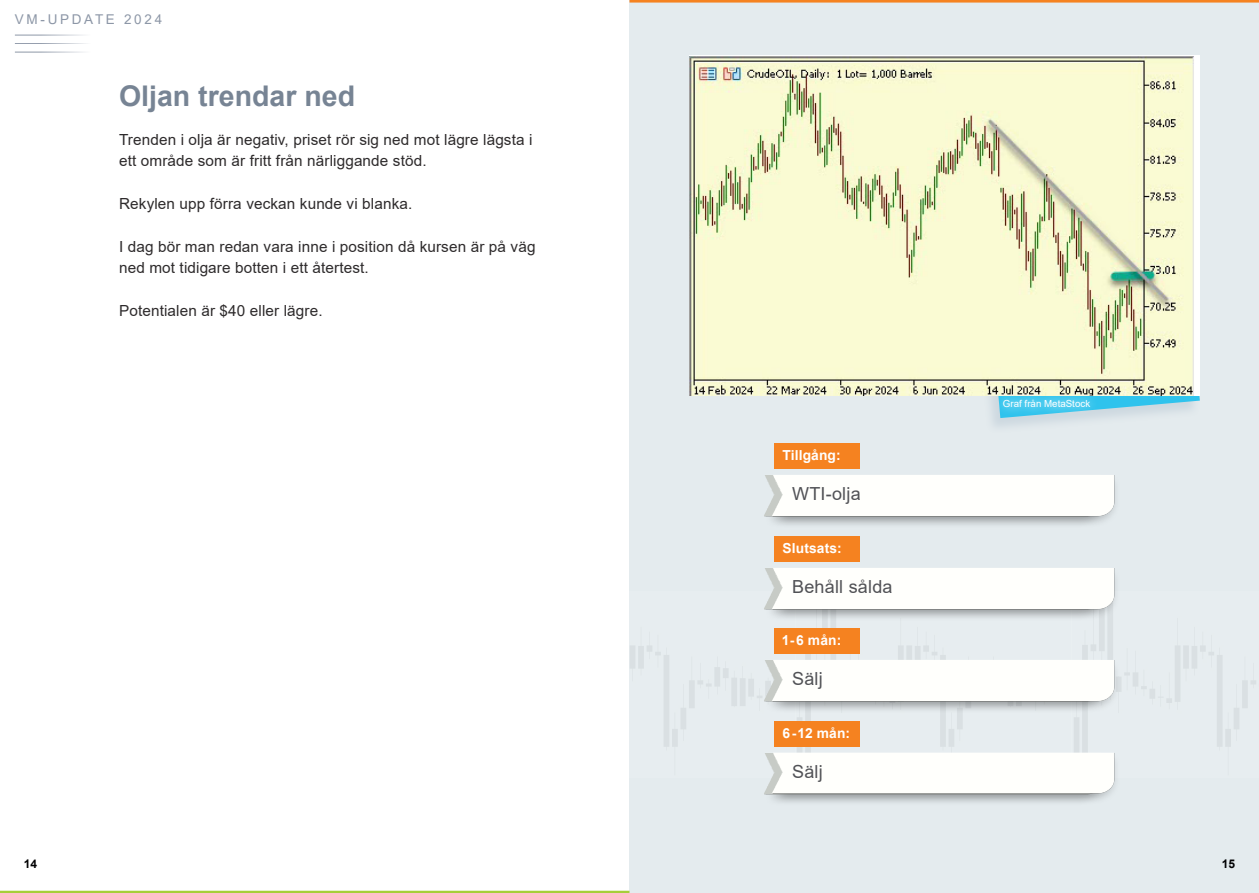
<style>
.page{position:relative;width:1259px;height:893px;background:#fff}
.page>*{position:absolute;margin:0;border:0;box-sizing:border-box;transform-origin:0 0}
.RUBBE_2020{font:700 28.5px "Arial";color:#778494}
.TABELLTEXT_2020{font:18px "Arial";letter-spacing:.01em;color:#515256}
.BRÖD_2020{font:15.3px/21.3px "Arial";letter-spacing:.01em;color:#2e2b2c}
.t1{font:700 13.8px "Arial";letter-spacing:.01em;color:#fff}
.t2{font:13.5px "Arial";letter-spacing:.2em;color:#8d97a7}
.t3{font:700 12px "Arial";color:#000002}
.t4{font:9.75px "Arial";color:#fff}
</style>
<div class="page">
<div style="left:629px;top:0;width:630px;height:893px;background:#e4ebee"></div>
<img style="left:630px;top:628px;width:626px;height:118px">
<div style="left:977px;top:306px;width:223px;height:128px;background:#89a2b7;opacity:.25"></div>
<svg style="left:992px;top:395px;width:207px;height:23px"></svg>
<div style="left:994px;top:391px;width:104px;height:25px;background:#fff;opacity:.75"></div>
<div style="left:774px;top:721px;width:85px;height:25px;background:#f58220"></div>
<div style="left:774px;top:628px;width:85px;height:26px;background:#f58220"></div>
<div style="left:774px;top:536px;width:85px;height:25px;background:#f58220"></div>
<div style="left:774px;top:443px;width:85px;height:26px;background:#f58220"></div>
<hr style="left:15px;top:35px;width:115px;height:1px;background:#8d97a7">
<hr style="left:15px;top:43px;width:115px;height:1px;background:#8d97a7">
<hr style="left:15px;top:52px;width:115px;height:1px;background:#8d97a7">
<img style="left:747px;top:641px;width:8px;height:80px">
<hr style="left:629px;top:0;width:630px;height:3px;background:#f58220">
<hr style="left:0;top:891px;width:629px;height:2px;background:#a6ce39">
<img style="left:755px;top:733px;width:371px;height:70px">
<img style="left:755px;top:641px;width:371px;height:80px">
<img style="left:764px;top:548px;width:352px;height:80px">
<img style="left:764px;top:456px;width:352px;height:69px">
<img style="left:689px;top:56px;width:505px;height:339px">
<p class="t2" style="left:15px;top:10px;width:149px">VM-UPDATE 2024</p>
<p class="RUBBE_2020" style="left:119px;top:76px;width:237px">Oljan trendar ned</p>
<p class="BRÖD_2020" style="left:119px;top:129px;width:415px">Trenden i olja är negativ, priset rör sig ned mot lägre lägsta i ett område som är fritt från närliggande stöd.</p>
<p class="BRÖD_2020" style="left:119px;top:193px;width:295px">Rekylen upp förra veckan kunde vi blanka.</p>
<p class="BRÖD_2020" style="left:119px;top:235px;width:418px">I dag bör man redan vara inne i position då kursen är på väg ned mot tidigare botten i ett återtest.</p>
<p class="BRÖD_2020" style="left:119px;top:299px;width:205px">Potentialen är $40 eller lägre.</p>
<p class="t1" style="left:782px;top:445px;width:60px">Tillgång:</p>
<p class="TABELLTEXT_2020" style="left:792px;top:482px;width:70px">WTI-olja</p>
<p class="t1" style="left:782px;top:538px;width:61px">Slutsats:</p>
<p class="TABELLTEXT_2020" style="left:792px;top:574px;width:102px">Behåll sålda</p>
<p class="t1" style="left:782px;top:631px;width:61px">1-6 mån:</p>
<p class="TABELLTEXT_2020" style="left:792px;top:667px;width:32px">Sälj</p>
<p class="t1" style="left:782px;top:723px;width:69px">6-12 mån:</p>
<p class="TABELLTEXT_2020" style="left:792px;top:759px;width:32px">Sälj</p>
<p class="t4" style="left:1003px;top:397px;width:89px">Graf från MetaStock</p>
<p class="t3" style="left:24px;top:856px;width:15px">14</p>
<p class="t3" style="left:1221px;top:856px;width:15px">15</p>
</div>
